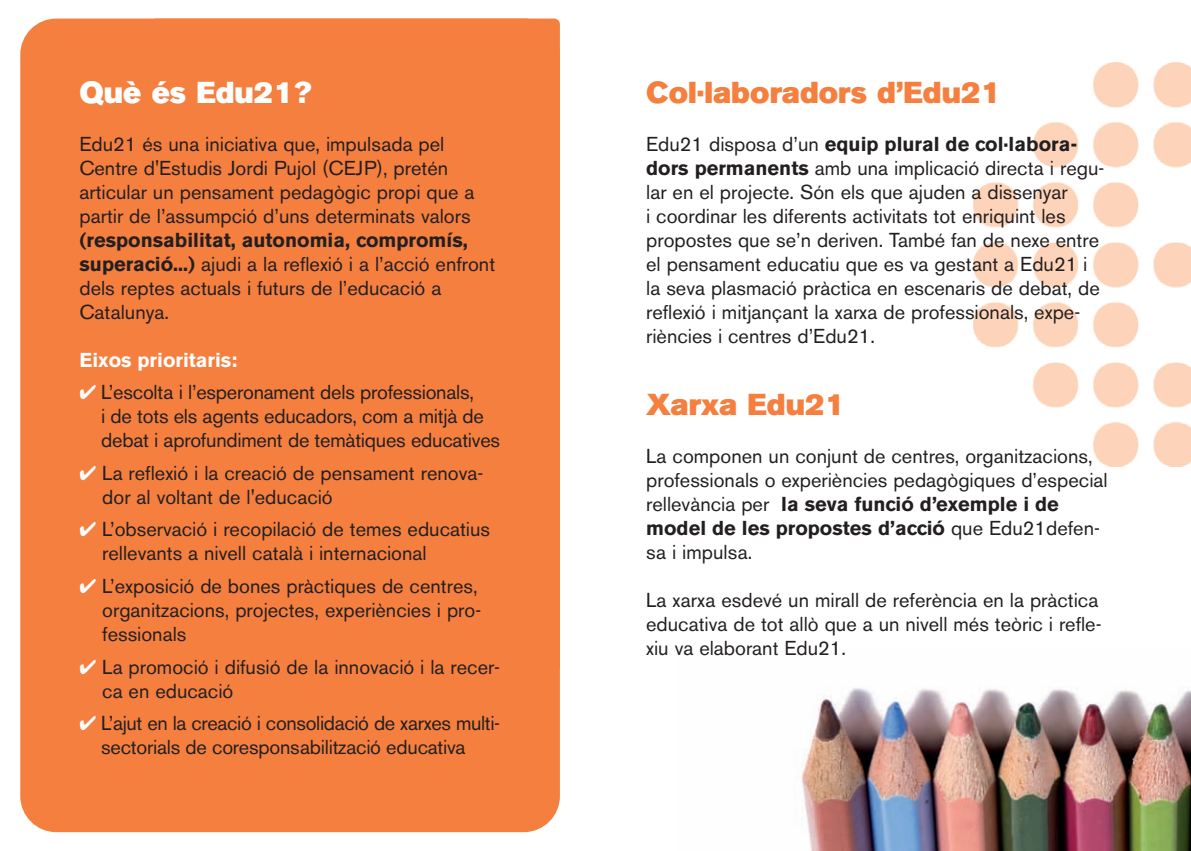
<style>
.page{position:relative;width:1191px;height:851px;background:#fff}
.page>*{position:absolute;margin:0;border:0;box-sizing:border-box;transform-origin:0 0}
.t1{font:30px "Akzidenz Grotesk BE Super";color:#f47f3f}
.t2{font:30px "Akzidenz Grotesk BE Super";color:#fff}
.t3{font:20px/24px "Akzidenz Grotesk BE";color:#231f20}
.t4{font:700 20px "Akzidenz Grotesk BE";color:#fff}
.s1{font-weight:700}
.s2{color:#fff}
</style>
<div class="page">
<img style="left:801px;top:688px;width:390px;height:162px">
<img style="left:974px;top:63px;width:217px;height:404px">
<div style="left:20px;top:19px;width:540px;height:813px;background:#f47f3f;border-radius:36px"></div>
<div style="left:150px;top:19px;width:410px;height:652px;background:#f47f3f;border-radius:6px"></div>
<h1 class="t2" style="left:79px;top:80px;width:233px">Què és Edu21?</h1>
<p class="t3" style="left:79px;top:134px;width:396px">Edu21 és una iniciativa que, impulsada pel Centre d'Estudis Jordi Pujol (CEJP), pretén articular un pensament pedagògic propi que a partir de l’assumpció d’uns determinats valors</p>
<p class="t3" style="left:79px;top:230px;width:417px"><span class="s1">(responsabilitat, autonomia, compromís, superació...)</span> ajudi a la reflexió i a l’acció enfront dels reptes actuals i futurs de l’educació a Catalunya.</p>
<p class="t4" style="left:79px;top:352px;width:159px">Eixos prioritaris:</p>
<p class="t3" style="left:101px;top:382px;width:400px;text-indent:-22px"><span class="s2">✔</span> L’escolta i l’esperonament dels professionals,<br>i de tots els agents educadors, com a mitjà de debat i aprofundiment de temàtiques educatives</p>
<p class="t3" style="left:102px;top:463px;width:382px;text-indent:-23px"><span class="s2">✔</span> La reflexió i la creació de pensament renova&shy;dor al voltant de l'educació</p>
<p class="t3" style="left:102px;top:519px;width:389px;text-indent:-23px"><span class="s2">✔</span> L’observació i recopilació de temes educatius rellevants a nivell català i internacional</p>
<p class="t3" style="left:102px;top:576px;width:380px;text-indent:-23px"><span class="s2">✔</span> L’exposició de bones pràctiques de centres, organitzacions, projectes, experiències i pro&shy;fessionals</p>
<p class="t3" style="left:102px;top:656px;width:399px;text-indent:-23px"><span class="s2">✔</span> La promoció i difusió de la innovació i la recer&shy;ca en educació</p>
<p class="t3" style="left:101px;top:713px;width:400px;text-indent:-22px"><span class="s2">✔</span> L’ajut en la creació i consolidació de xarxes multi&shy;sectorials de coresponsabilització educativa</p>
<h1 class="t1" style="left:646px;top:80px;width:356px">Col·laboradors d’Edu21</h1>
<p class="t3" style="left:646px;top:134px;width:459px">Edu21 disposa d’un <span class="s1">equip plural de col·labora&shy;dors permanents</span> amb una implicació directa i regu&shy;lar en el projecte. Són els que ajuden a dissenyar<br>i coordinar les diferents activitats tot enriquint les propostes que se’n deriven. També fan de nexe entre el pensament educatiu que es va gestant a Edu21 i la seva plasmació pràctica en escenaris de debat, de reflexió i mitjançant la xarxa de professionals, expe&shy;riències i centres d’Edu21.</p>
<h1 class="t1" style="left:646px;top:392px;width:200px">Xarxa Edu21</h1>
<p class="t3" style="left:646px;top:446px;width:463px">La componen un conjunt de centres, organitzacions, professionals o experiències pedagògiques d’especial rellevància per <span class="s1">la seva funció d’exemple i de model de les propostes d’acció</span> que Edu21defen&shy;sa i impulsa.</p>
<p class="t3" style="left:646px;top:590px;width:457px">La xarxa esdevé un mirall de referència en la pràctica educativa de tot allò que a un nivell més teòric i refle&shy;xiu va elaborant Edu21.</p>
</div>
